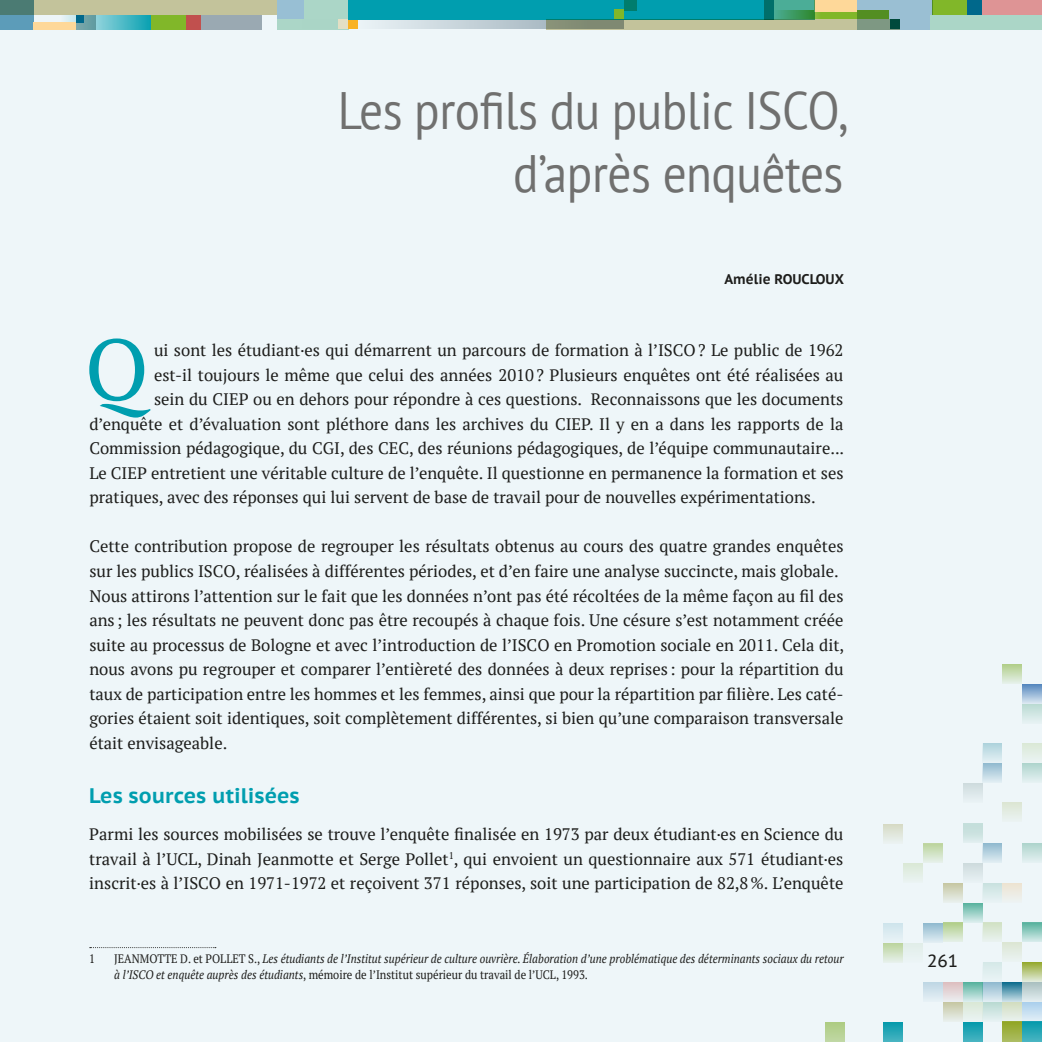
<style>
.page{position:relative;width:1042px;height:1042px;background:#eef6f9}
.page>*{position:absolute;margin:0;border:0;box-sizing:border-box;transform-origin:0 0}
.t1{font:86.62px "PT Serif";color:#009eaf}
.t2{font:52.5px/63px "PT Sans";letter-spacing:-.01em;color:#70706f;text-align:right;scale:.9 1}
.t3{font:700 21px "PT Sans Caption";color:#009eaf}
.t4{font:17.5px "PT Sans Caption";color:#1d1d1b}
.t5{font:16.62px/24.5px "PT Serif";color:#1d1d1b}
.t6{font:700 14px "PT Sans Caption";color:#1d1d1b;scale:.96 1}
.t7{font:italic 12.25px/15.8px "PT Serif";color:#1d1d1b;scale:.9 1}
.t8{font:12.25px "PT Serif";color:#1d1d1b;scale:.9 1}
.s1{font-style:normal}
</style>
<div class="page">
<div style="left:0;top:0;width:276px;height:15px;background:#c3c39b"></div>
<svg style="left:33px;top:15px;width:118px;height:15px"></svg>
<div style="left:151px;top:15px;width:35px;height:15px;background:#81b729"></div>
<div style="left:277px;top:0;width:71px;height:29px;background:#abd6c7"></div>
<div style="left:186px;top:15px;width:15px;height:15px;background:#c1504e"></div>
<div style="left:201px;top:15px;width:60px;height:15px;background:#9aa9b2"></div>
<div style="left:277px;top:0;width:26px;height:19px;background:#98bfd4"></div>
<svg style="left:0;top:0;width:33px;height:30px"></svg>
<svg style="left:338px;top:19px;width:208px;height:10px"></svg>
<div style="left:348px;top:19px;width:10px;height:10px;background:#f9b223"></div>
<svg style="left:76px;top:15px;width:19px;height:15px"></svg>
<div style="left:33px;top:22px;width:43px;height:8px;background:#fed899"></div>
<div style="left:348px;top:0;width:426px;height:19px;background:#009eaf"></div>
<div style="left:76px;top:15px;width:8px;height:7px;background:#00688b"></div>
<svg style="left:546px;top:19px;width:311px;height:11px;background:#a7b28f"></svg>
<svg style="left:814px;top:11px;width:43px;height:8px"></svg>
<div style="left:614px;top:9px;width:10px;height:10px;background:#81b729"></div>
<div style="left:624px;top:0;width:12px;height:10px;background:#007d6d"></div>
<div style="left:932px;top:0;width:35px;height:15px;background:#81b729"></div>
<div style="left:981px;top:0;width:61px;height:15px;background:#de9495"></div>
<div style="left:814px;top:0;width:43px;height:11px;background:#fed899"></div>
<svg style="left:857px;top:0;width:75px;height:30px;background:#85ada8"></svg>
<svg style="left:764px;top:0;width:50px;height:19px"></svg>
<div style="left:931px;top:15px;width:111px;height:15px;background:#abd6c7"></div>
<div style="left:967px;top:0;width:14px;height:15px;background:#00688b"></div>
<svg style="left:1022px;top:1022px;width:20px;height:20px"></svg>
<div style="left:962px;top:1022px;width:20px;height:20px;background:linear-gradient(to bottom,#0599ac,#45b3c0)"></div>
<svg style="left:982px;top:1002px;width:20px;height:19px"></svg>
<svg style="left:943px;top:1002px;width:19px;height:19px"></svg>
<div style="left:883px;top:1022px;width:20px;height:20px;background:linear-gradient(to bottom,#0599ac,#45b3c0)"></div>
<div style="left:982px;top:982px;width:20px;height:20px;background:linear-gradient(to bottom,#8fb9cf,#ddebf1)"></div>
<div style="left:962px;top:982px;width:20px;height:20px;background:linear-gradient(to bottom,#56b29e,#d3e9e8)"></div>
<div style="left:943px;top:982px;width:19px;height:20px;background:linear-gradient(to bottom,#dcbebf,#ebecee)"></div>
<div style="left:982px;top:962px;width:20px;height:20px;background:#e4f1ed"></div>
<div style="left:982px;top:922px;width:20px;height:20px;background:linear-gradient(to bottom,#d0e1c2,#e8f1ee)"></div>
<div style="left:943px;top:922px;width:19px;height:20px;background:linear-gradient(to bottom,#afcc86,#e1eee2)"></div>
<div style="left:962px;top:902px;width:20px;height:20px;background:linear-gradient(to bottom,#52b09b,#cfe8e6)"></div>
<div style="left:982px;top:883px;width:20px;height:19px;background:linear-gradient(to right,#d8eaea,#d8eae9)"></div>
<svg style="left:943px;top:883px;width:19px;height:19px"></svg>
<div style="left:962px;top:863px;width:20px;height:20px;background:linear-gradient(to right,#dce7e9,#dce7e9)"></div>
<div style="left:982px;top:843px;width:20px;height:20px;background:linear-gradient(to bottom,#90b9ce,#ddebf1)"></div>
<div style="left:962px;top:823px;width:20px;height:20px;background:linear-gradient(to bottom,#bedbd6,#dbebeb)"></div>
<svg style="left:1002px;top:1022px;width:20px;height:20px"></svg>
<div style="left:825px;top:1022px;width:20px;height:20px;background:linear-gradient(to bottom,#adcc82,#bfd7a3)"></div>
<div style="left:1022px;top:962px;width:20px;height:20px;background:linear-gradient(to bottom,#95a92e,#dde8d3)"></div>
<div style="left:1022px;top:922px;width:20px;height:20px;background:linear-gradient(to bottom,#53b19c,#cfe8e6)"></div>
<div style="left:1022px;top:843px;width:20px;height:20px;background:linear-gradient(to bottom,#add4cc,#e2eff0)"></div>
<div style="left:1002px;top:942px;width:20px;height:20px;background:linear-gradient(to right,#e4ede4,#e4ede4)"></div>
<div style="left:1002px;top:883px;width:20px;height:19px;background:linear-gradient(to right,#edebe2,#edebe1)"></div>
<div style="left:923px;top:982px;width:20px;height:20px;background:linear-gradient(to bottom,#bed5e3,#e5f0f5)"></div>
<div style="left:903px;top:943px;width:20px;height:19px;background:#e6f1ef"></div>
<svg style="left:902px;top:943px;width:1px;height:19px"></svg>
<div style="left:923px;top:923px;width:20px;height:20px;background:linear-gradient(to bottom,#90bacf,#deebf1)"></div>
<div style="left:883px;top:923px;width:20px;height:20px;background:#dbecf1"></div>
<div style="left:903px;top:863px;width:20px;height:20px;background:linear-gradient(to right,#e3eee5,#e3eee5)"></div>
<div style="left:923px;top:843px;width:20px;height:20px;background:linear-gradient(to bottom,#bbd49b,#e4efe6)"></div>
<div style="left:883px;top:823px;width:20px;height:20px;background:linear-gradient(to bottom,#d5d9c2,#e9f0ee)"></div>
<div style="left:1022px;top:1002px;width:20px;height:20px;background:linear-gradient(to bottom,#aacfed,#e1eef6)"></div>
<div style="left:1002px;top:1002px;width:20px;height:20px;background:linear-gradient(to bottom,#d3ddbf,#e8f1ee)"></div>
<div style="left:1022px;top:982px;width:20px;height:20px;background:linear-gradient(to bottom,#a9bfc0,#e1ebee)"></div>
<div style="left:1002px;top:982px;width:20px;height:20px;background:linear-gradient(to bottom,#0c6c8d,#c3dbe4)"></div>
<div style="left:1022px;top:743px;width:20px;height:20px;background:linear-gradient(to right,#e3eee6,#e3eee6)"></div>
<div style="left:962px;top:782px;width:20px;height:20px;background:linear-gradient(to right,#dbe6e9,#dbe6e9)"></div>
<svg style="left:982px;top:763px;width:20px;height:19px"></svg>
<div style="left:982px;top:743px;width:20px;height:20px;background:linear-gradient(to bottom,#add3dc,#e2f0f4)"></div>
<svg style="left:1022px;top:763px;width:20px;height:19px"></svg>
<div style="left:1002px;top:802px;width:20px;height:20px;background:linear-gradient(to right,#e4ede4,#e4ede4)"></div>
<div style="left:962px;top:1002px;width:20px;height:20px;background:linear-gradient(to right,#e3eee6,#e3eee6)"></div>
<div style="left:882px;top:943px;width:20px;height:20px;background:linear-gradient(to bottom,#bbd49c,#e5efe8)"></div>
<div style="left:1022px;top:703px;width:20px;height:20px;background:linear-gradient(to bottom,#b7d9d0,#e3f0f1)"></div>
<svg style="left:1022px;top:684px;width:20px;height:19px"></svg>
<div style="left:1002px;top:664px;width:20px;height:20px;background:linear-gradient(to bottom,#b1ce89,#e3efe6)"></div>
<svg style="left:90px;top:947px;width:126px;height:1px"></svg>
<h2 class="t2" style="left:338px;top:78px;width:567px">Les profils du public ISCO, d’après enquêtes</h2>
<p class="t6" style="left:724px;top:270px;width:126px">Amélie ROUCLOUX</p>
<h1 class="t1" style="left:85px;top:313px;width:66px">Q</h1>
<p class="t5" style="left:154px;top:338px;width:691px">ui sont les étudiant·es qui démarrent un parcours de formation à l’ISCO? Le public de 1962</p>
<p class="t5" style="left:154px;top:363px;width:691px">est-il toujours le même que celui des années 2010? Plusieurs enquêtes ont été réalisées au</p>
<p class="t5" style="left:154px;top:387px;width:691px">sein du CIEP ou en dehors pour répondre à ces questions. Reconnaissons que les documents</p>
<p class="t5" style="left:89px;top:412px;width:755px">d’enquête et d’évaluation sont pléthore dans les archives du CIEP. Il y en a dans les rapports de la</p>
<p class="t5" style="left:89px;top:436px;width:756px">Commission pédagogique, du CGI, des CEC, des réunions pédagogiques, de l’équipe communautaire...</p>
<p class="t5" style="left:89px;top:461px;width:756px">Le CIEP entretient une véritable culture de l’enquête. Il questionne en permanence la formation et ses</p>
<p class="t5" style="left:89px;top:485px;width:728px">pratiques, avec des réponses qui lui servent de base de travail pour de nouvelles expérimentations.</p>
<p class="t5" style="left:89px;top:534px;width:756px">Cette contribution propose de regrouper les résultats obtenus au cours des quatre grandes enquêtes sur les publics ISCO, réalisées à différentes périodes, et d’en faire une analyse succincte, mais globale.<br>Nous attirons l’attention sur le fait que les données n’ont pas été récoltées de la même façon au fil des ans ; les résultats ne peuvent donc pas être recoupés à chaque fois. Une césure s’est notamment créée suite au processus de Bologne et avec l’introduction de l’ISCO en Promotion sociale en 2011. Cela dit, nous avons pu regrouper et comparer l’entièreté des données à deux reprises : pour la répartition du taux de participation entre les hommes et les femmes, ainsi que pour la répartition par filière. Les caté&shy;gories étaient soit identiques, soit complètement différentes, si bien qu’une comparaison transversale était envisageable.</p>
<p class="t3" style="left:89px;top:781px;width:212px">Les sources utilisées</p>
<p class="t5" style="left:89px;top:822px;width:756px;text-align:justify">Parmi les sources mobilisées se trouve l’enquête finalisée en 1973 par deux étudiant·es en Science du travail à l’UCL, Dinah Jeanmotte et Serge Pollet<sup>1</sup>, qui envoient un questionnaire aux 571 étudiant·es inscrit·es à l’ISCO en 1971-1972 et reçoivent 371 réponses, soit une participation de 82,8%. L’enquête</p>
<p class="t8" style="left:89px;top:951px;width:8px">1</p>
<p class="t7" style="left:114px;top:951px;width:812px"><span class="s1">JEANMOTTE D. et POLLET S.,</span> Les étudiants de l’Institut supérieur de culture ouvrière. Élaboration d’une problématique des déterminants sociaux du retour à l’ISCO et enquête auprès des étudiants<span class="s1">, mémoire de l’Institut supérieur du travail de l’UCL, 1993.</span></p>
<p class="t4" style="left:927px;top:949px;width:33px">261</p>
</div>
